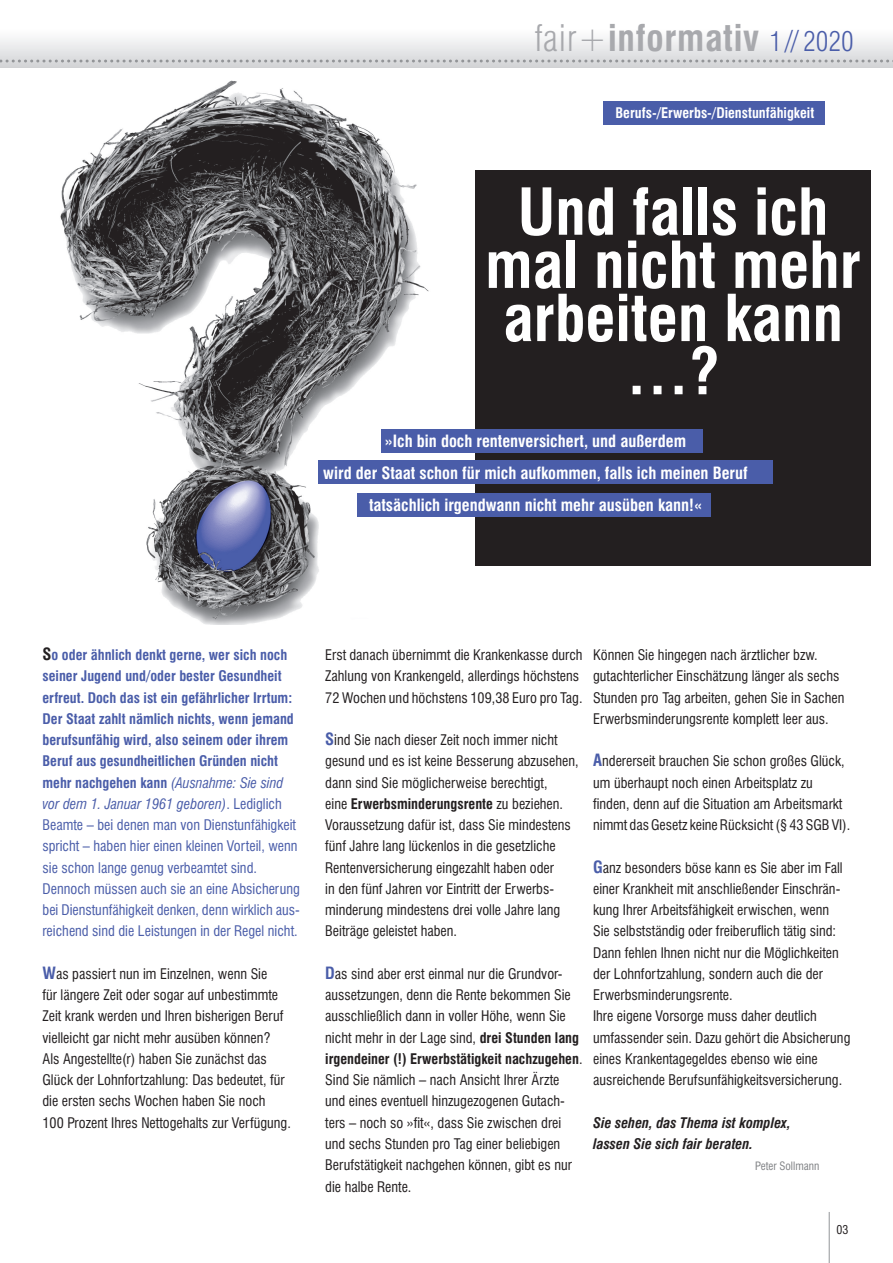
<style>
.page{position:relative;width:893px;height:1263px;background:#fff}
.page>*{position:absolute;margin:0;border:0;box-sizing:border-box;transform-origin:0 0}
.t1{font:700 condensed 63px/53.1px "Swiss 721 BT";color:#fff;text-align:center}
.t2{font:700 condensed 36px "Swiss 721 BT";letter-spacing:.02em;color:#a8a9ad}
.t3{font:700 condensed 16.5px/32px "Swiss 721 BT";color:#fff;text-align:center}
.t4{font:condensed 14.25px/21.3px "Swiss 721 BT";color:#231f20}
.t5{font:condensed 14.25px/21.3px "Swiss 721 BT";color:#4a5da9}
.t6{font:italic 700 condensed 14.25px/21.3px "Swiss 721 BT";color:#231f20}
.t7{font:700 condensed 14.25px "Swiss 721 BT";color:#fff}
.t8{font:condensed 12px "Swiss 721 BT";color:#231f20}
.t9{font:condensed 11.25px "Swiss 721 BT";color:#808285}
.s1{font-weight:300}
.s2{font-weight:300;font-size:27px;color:#4a5da9}
.s3{font-weight:700;font-size:16.5px;color:#231f20}
.s4{font-weight:700}
.s5{font-style:italic}
.s6{font-weight:700;font-size:16.5px;color:#4a5da9}
</style>
<div class="page">
<img style="left:60px;top:80px;width:369px;height:545px">
<div style="left:0;top:0;width:893px;height:68px;background:linear-gradient(to bottom,#fff,#dcdddf)"></div>
<svg style="left:0;top:60px;width:893px;height:3px;background:#c0c2c4"></svg>
<hr style="left:829px;top:1212px;width:1px;height:51px;background:#939598">
<div style="left:604px;top:101px;width:221px;height:23px;background:#4a5da9"></div>
<div style="left:475px;top:170px;width:396px;height:396px;background:#231f20"></div>
<div style="left:382px;top:429px;width:321px;height:24px;background:#4a5da9"></div>
<div style="left:319px;top:460px;width:454px;height:24px;background:#4a5da9"></div>
<div style="left:357px;top:493px;width:354px;height:24px;background:#4a5da9"></div>
<h2 class="t2" style="left:534px;top:16px;width:321px"><span class="s1">fair+</span>informativ <span class="s2">1 // 2020</span></h2>
<p class="t7" style="left:615px;top:104px;width:200px">Berufs-/Erwerbs-/Dienstunfähigkeit</p>
<h1 class="t1" style="left:485px;top:185px;width:377px">Und falls ich mal nicht mehr arbeiten kann …?</h1>
<p class="t3" style="left:323px;top:425px;width:426px">»Ich bin doch rentenversichert, und außerdem<br>wird der Staat schon für mich aufkommen, falls ich meinen Beruf tatsächlich irgendwann nicht mehr ausüben kann!«</p>
<p class="t5" style="left:43px;top:644px;width:259px"><span class="s3">S</span><span class="s4">o oder ähnlich denkt gerne, wer sich noch seiner Jugend und/oder bester Gesundheit erfreut. Doch das ist ein gefährlicher Irrtum:<br>Der Staat zahlt nämlich nichts, wenn jemand berufsunfähig wird, also seinem oder ihrem Beruf aus gesundheitlichen Gründen nicht mehr nachgehen kann</span> <span class="s5">(Ausnahme: Sie sind vor dem 1. Januar 1961 geboren)</span>. Lediglich Beamte – bei denen man von Dienstunfähigkeit spricht – haben hier einen kleinen Vorteil, wenn sie schon lange genug verbeamtet sind.<br>Dennoch müssen auch sie an eine Absicherung bei Dienstunfähigkeit denken, denn wirklich aus&shy;reichend sind die Leistungen in der Regel nicht.</p>
<p class="t4" style="left:43px;top:963px;width:250px"><span class="s6">W</span>as passiert nun im Einzelnen, wenn Sie<br>für längere Zeit oder sogar auf unbestimmte Zeit krank werden und Ihren bisherigen Beruf vielleicht gar nicht mehr ausüben können?<br>Als Angestellte(r) haben Sie zunächst das Glück der Lohnfortzahlung: Das bedeutet, für die ersten sechs Wochen haben Sie noch<br>100 Prozent Ihres Nettogehalts zur Verfügung.</p>
<p class="t4" style="left:325px;top:644px;width:259px">Erst danach übernimmt die Krankenkasse durch<br>Zahlung von Krankengeld, allerdings höchstens<br>72 Wochen und höchstens 109,38 Euro pro Tag.</p>
<p class="t4" style="left:325px;top:729px;width:255px"><span class="s6">S</span>ind Sie nach dieser Zeit noch immer nicht gesund und es ist keine Besserung abzusehen, dann sind Sie möglicherweise berechtigt,<br>eine <span class="s4">Erwerbsminderungsrente</span> zu beziehen.<br>Voraussetzung dafür ist, dass Sie mindestens fünf Jahre lang lückenlos in die gesetzliche Rentenversicherung eingezahlt haben oder<br>in den fünf Jahren vor Eintritt der Erwerbs&shy;minderung mindestens drei volle Jahre lang Beiträge geleistet haben.</p>
<p class="t4" style="left:325px;top:963px;width:259px"><span class="s6">D</span>as sind aber erst einmal nur die Grundvor&shy;aussetzungen, denn die Rente bekommen Sie ausschließlich dann in voller Höhe, wenn Sie nicht mehr in der Lage sind, <span class="s4">drei Stunden lang irgendeiner (!) Erwerbstätigkeit nachzugehen</span>.<br>Sind Sie nämlich – nach Ansicht Ihrer Ärzte und eines eventuell hinzugezogenen Gutach&shy;ters – noch so »fit«, dass Sie zwischen drei und sechs Stunden pro Tag einer beliebigen Berufstätigkeit nachgehen können, gibt es nur die halbe Rente.</p>
<p class="t4" style="left:593px;top:644px;width:253px">Können Sie hingegen nach ärztlicher bzw. gutachterlicher Einschätzung länger als sechs Stunden pro Tag arbeiten, gehen Sie in Sachen Erwerbsminderungsrente komplett leer aus.</p>
<p class="t4" style="left:593px;top:750px;width:259px"><span class="s6">A</span>ndererseit brauchen Sie schon großes Glück, um überhaupt noch einen Arbeitsplatz zu finden, denn auf die Situation am Arbeitsmarkt nimmt das Gesetz keine Rücksicht (§ 43 SGB VI).</p>
<p class="t4" style="left:593px;top:857px;width:259px"><span class="s6">G</span>anz besonders böse kann es Sie aber im Fall einer Krankheit mit anschließender Einschrän&shy;kung Ihrer Arbeitsfähigkeit erwischen, wenn<br>Sie selbstständig oder freiberuflich tätig sind:<br>Dann fehlen Ihnen nicht nur die Möglichkeiten der Lohnfortzahlung, sondern auch die der Erwerbsminderungsrente.<br>Ihre eigene Vorsorge muss daher deutlich umfassender sein. Dazu gehört die Absicherung eines Krankentagegeldes ebenso wie eine ausreichende Berufsunfähigkeitsversicherung.</p>
<p class="t6" style="left:593px;top:1112px;width:199px">Sie sehen, das Thema ist komplex, lassen Sie sich fair beraten.</p>
<p class="t9" style="left:755px;top:1159px;width:66px">Peter Sollmann</p>
<p class="t8" style="left:837px;top:1222px;width:13px">03</p>
</div>
